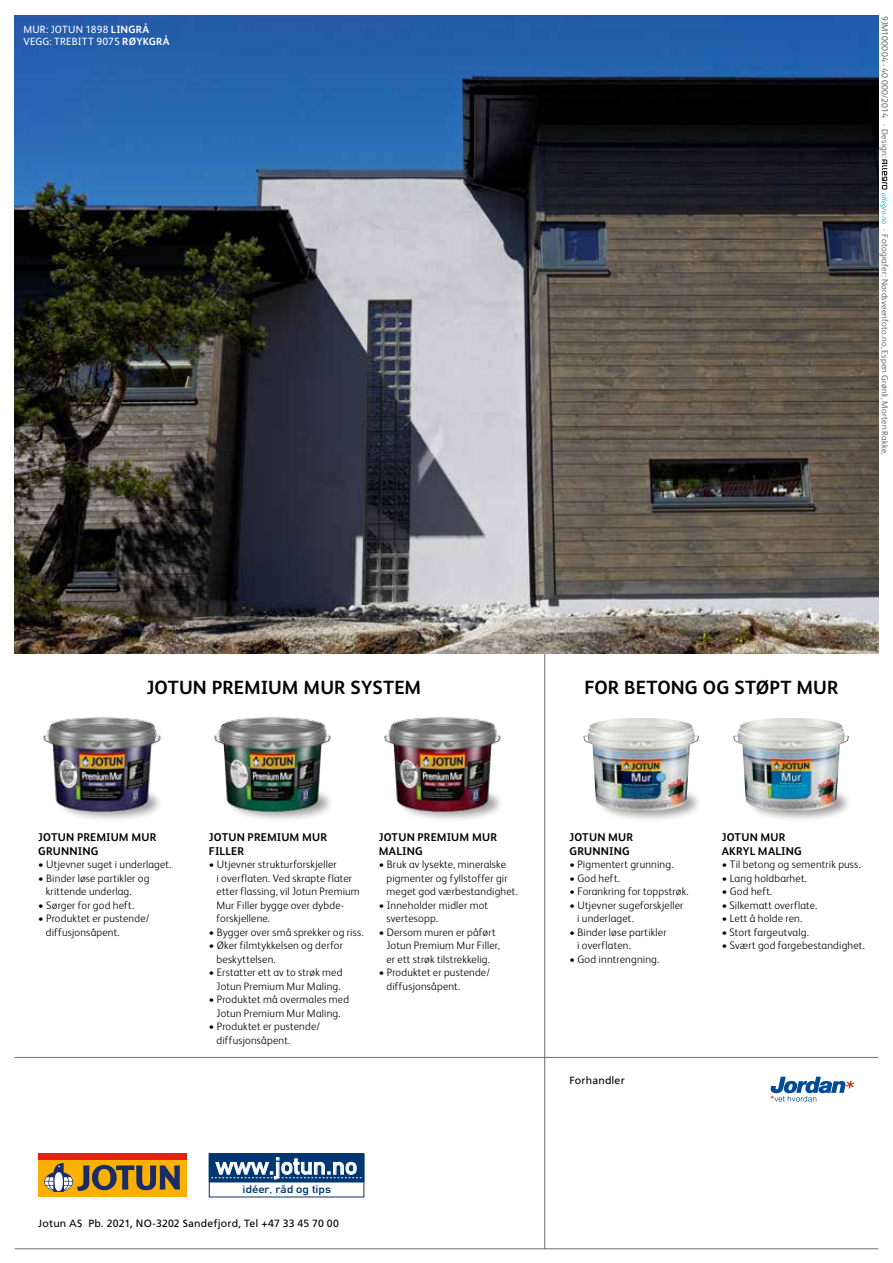
<style>
.page{position:relative;width:893px;height:1263px;background:#fff}
.page>*{position:absolute;margin:0;border:0;box-sizing:border-box;transform-origin:0 0}
.t1{font:23.25px "DIN Mittelschrift";color:#fff;scale:1.05 1}
.t2{font:700 19.2px "FS Albert";letter-spacing:.005em;color:#000}
.t3{font:700 11.25px/13.5px "FS Albert";letter-spacing:.015em;color:#000}
.t4{font:300 10.8px/13.5px "FS Albert";letter-spacing:.015em;color:#000}
.t5{font:10.8px "DIN Mittelschrift";color:#003671;scale:1.17 1}
.t6{font:10.5px "Frutiger";letter-spacing:.015em;color:#000}
.t7{font:10.5px/12.6px "FS Albert";letter-spacing:.015em;color:#fff}
.t8{font:300 9px "FS Albert";letter-spacing:.025em;color:#4a4a49}
.s1{font-weight:700}
</style>
<div class="page">
<div style="left:38px;top:1159px;width:149px;height:38px;background:#f9b000"></div>
<div style="left:38px;top:1153px;width:149px;height:6px;background:#e41f13"></div>
<svg style="left:44px;top:1163px;width:136px;height:29px"></svg>
<div style="left:209px;top:1154px;width:155px;height:28px;background:#003671"></div>
<div style="left:209px;top:1153px;width:155px;height:29px;border:1px solid #003671"></div>
<svg style="left:211px;top:1157px;width:151px;height:22px"></svg>
<hr style="left:15px;top:1057px;width:863px;height:1px;background:#706f6f">
<hr style="left:15px;top:1248px;width:863px;height:1px;background:#706f6f">
<hr style="left:544px;top:654px;width:1px;height:595px;background:#706f6f">
<div style="left:58px;top:783px;width:106px;height:39px;background:#000;opacity:.4"></div>
<img style="left:43px;top:717px;width:121px;height:96px">
<div style="left:228px;top:783px;width:106px;height:39px;background:#000;opacity:.4"></div>
<img style="left:214px;top:717px;width:120px;height:96px">
<div style="left:398px;top:783px;width:106px;height:39px;background:#000;opacity:.4"></div>
<img style="left:384px;top:717px;width:120px;height:96px">
<div style="left:597px;top:783px;width:106px;height:39px;background:#000;opacity:.4"></div>
<img style="left:583px;top:718px;width:116px;height:93px">
<div style="left:746px;top:783px;width:107px;height:39px;background:#000;opacity:.4"></div>
<img style="left:733px;top:718px;width:116px;height:93px">
<svg style="left:770px;top:1077px;width:84px;height:25px"></svg>
<img style="left:15px;top:16px;width:863px;height:638px">
<svg style="left:880px;top:159px;width:8px;height:65px"></svg>
<p class="t7" style="left:23px;top:23px;width:148px">MUR: JOTUN 1898 <span class="s1">LINGRÅ<br></span>VEGG: TREBITT 9075 <span class="s1">RØYKGRÅ</span></p>
<p class="t8" style="left:890px;top:16px;width:143px;rotate:90deg">9JM100004 - 40 000/2014 · Design:</p>
<p class="t8" style="left:890px;top:229px;width:228px;rotate:90deg">· Fotografer: Nordsveenfoto.no, Espen Grønli, Morten Rakke.</p>
<h2 class="t2" style="left:146px;top:676px;width:276px">JOTUN PREMIUM MUR SYSTEM</h2>
<h2 class="t2" style="left:584px;top:676px;width:256px">FOR BETONG OG STØPT MUR</h2>
<p class="t3" style="left:38px;top:830px;width:120px">JOTUN PREMIUM MUR<br>GRUNNING</p>
<p class="t4" style="left:38px;top:857px;width:135px">• Utjevner suget i underlaget.</p>
<p class="t4" style="left:46px;top:871px;width:105px;text-indent:-8px">• Binder løse partikler og krittende underlag.</p>
<p class="t4" style="left:38px;top:898px;width:97px">• Sørger for god heft.</p>
<p class="t4" style="left:46px;top:911px;width:105px;text-indent:-8px">• Produktet er pustende/ diffusjonsåpent.</p>
<p class="t3" style="left:209px;top:830px;width:120px">JOTUN PREMIUM MUR<br>FILLER</p>
<p class="t4" style="left:217px;top:857px;width:145px;text-indent:-8px">• Utjevner strukturforskjeller<br>i overflaten. Ved skrapte flater etter flassing, vil Jotun Premium<br>Mur Filler bygge over dybde&shy;forskjellene.</p>
<p class="t4" style="left:209px;top:925px;width:156px">• Bygger over små sprekker og riss.</p>
<p class="t4" style="left:217px;top:938px;width:128px;text-indent:-8px">• Øker filmtykkelsen og derfor beskyttelsen.</p>
<p class="t4" style="left:209px;top:965px;width:135px;text-align:center">• Erstatter ett av to strøk med<br>Jotun Premium Mur Maling.</p>
<p class="t4" style="left:209px;top:992px;width:142px;text-align:center">• Produktet må overmales med<br>Jotun Premium Mur Maling.</p>
<p class="t4" style="left:217px;top:1019px;width:105px;text-indent:-8px">• Produktet er pustende/ diffusjonsåpent.</p>
<p class="t3" style="left:379px;top:830px;width:120px">JOTUN PREMIUM MUR<br>MALING</p>
<p class="t4" style="left:386px;top:857px;width:133px;text-indent:-8px">• Bruk av lysekte, mineralske pigmenter og fyllstoffer gir meget god værbestandighet.</p>
<p class="t4" style="left:386px;top:898px;width:103px;text-indent:-8px">• Inneholder midler mot svertesopp.</p>
<p class="t4" style="left:386px;top:925px;width:115px;text-indent:-8px">• Dersom muren er påført<br>Jotun Premium Mur Filler, er ett strøk tilstrekkelig.</p>
<p class="t4" style="left:386px;top:965px;width:105px;text-indent:-8px">• Produktet er pustende/ diffusjonsåpent.</p>
<h1 class="t1" style="left:216px;top:1152px;width:136px">www.jotun.no</h1>
<p class="t6" style="left:38px;top:1217px;width:302px">Jotun AS Pb. 2021, NO-3202 Sandefjord, Tel +47 33 45 70 00</p>
<p class="t5" style="left:243px;top:1183px;width:77px">idéer, råd og tips</p>
<p class="t3" style="left:569px;top:830px;width:65px">JOTUN MUR<br>GRUNNING</p>
<p class="t4" style="left:569px;top:857px;width:106px">• Pigmentert grunning.</p>
<p class="t4" style="left:569px;top:871px;width:52px">• God heft.</p>
<p class="t4" style="left:569px;top:884px;width:121px">• Forankring for toppstrøk.</p>
<p class="t4" style="left:577px;top:898px;width:108px;text-indent:-8px">• Utjevner sugeforskjeller i underlaget.</p>
<p class="t4" style="left:577px;top:925px;width:91px;text-indent:-8px">• Binder løse partikler i overflaten.</p>
<p class="t4" style="left:569px;top:952px;width:91px">• God inntrengning.</p>
<p class="t3" style="left:722px;top:830px;width:82px">JOTUN MUR<br>AKRYL MALING</p>
<p class="t4" style="left:722px;top:857px;width:140px">• Til betong og sementrik puss.</p>
<p class="t4" style="left:722px;top:871px;width:87px">• Lang holdbarhet.</p>
<p class="t4" style="left:722px;top:884px;width:52px">• God heft.</p>
<p class="t4" style="left:722px;top:898px;width:97px">• Silkematt overflate.</p>
<p class="t4" style="left:722px;top:911px;width:82px">• Lett å holde ren.</p>
<p class="t4" style="left:722px;top:925px;width:88px">• Stort fargeutvalg.</p>
<p class="t4" style="left:722px;top:938px;width:145px">• Svært god fargebestandighet.</p>
<p class="t6" style="left:569px;top:1074px;width:57px">Forhandler</p>
</div>
